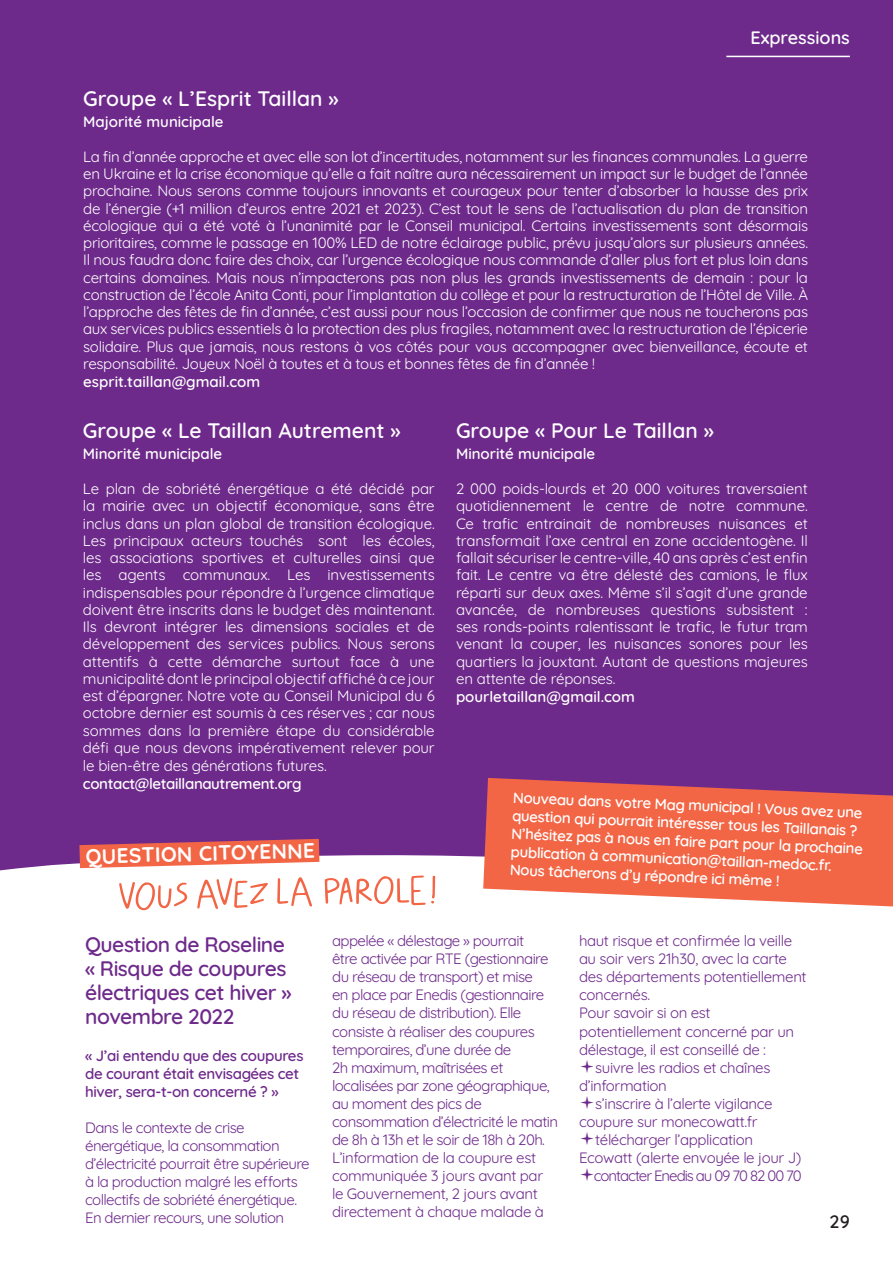
<style>
.page{position:relative;width:893px;height:1263px;background:#fff}
.page>*{position:absolute;margin:0;border:0;box-sizing:border-box;transform-origin:0 0}
.t1{font:600 21px "Quicksand";color:#fff}
.t2{font:600 21px/24px "Quicksand";letter-spacing:-.025em;color:#6e2a8b}
.t3{font:700 21px "Quicksand";color:#fff}
.t4{font:600 18px "Quicksand";color:#fff}
.t5{font:600 18px "Quicksand";color:#231f20}
.t6{font:15px/17.2px "Quicksand";letter-spacing:-.01em;color:#fff;text-align:justify}
.t7{font:15px/18px "Quicksand";letter-spacing:-.04em;color:#6e2a8b}
.t8{font:600 15px/18.1px "Quicksand";color:#fff}
.t9{font:600 15px/18px "Quicksand";letter-spacing:-.025em;color:#6e2a8b}
.t10{font:600 15px "Quicksand";letter-spacing:-.025em;color:#fff}
.t11{font:15px "Quicksand";letter-spacing:-.07em;color:#6e2a8b}
</style>
<div class="page">
<div style="left:0;top:0;width:893px;height:907px;background:#6e2a8b"></div>
<svg style="left:0;top:854px;width:893px;height:57px;fill:#fff"></svg>
<svg style="left:119px;top:882px;width:69px;height:28px;background:#fbd8d0"></svg>
<svg style="left:197px;top:878px;width:71px;height:31px;background:#fbdad2"></svg>
<svg style="left:277px;top:877px;width:35px;height:30px"></svg>
<svg style="left:325px;top:875px;width:110px;height:30px;background:#fbd7cf"></svg>
<svg style="left:79px;top:839px;width:240px;height:29px;background:#e56f60"></svg>
<svg style="left:483px;top:778px;width:410px;height:128px;background:#e96b57"></svg>
<hr style="left:726px;top:56px;width:124px;height:1px;background:#fff">
<p class="t4" style="left:750px;top:24px;width:101px">Expressions</p>
<h1 class="t1" style="left:83px;top:82px;width:257px">Groupe « L’Esprit Taillan »</h1>
<p class="t8" style="left:83px;top:111px;width:142px">Majorité municipale</p>
<p class="t6" style="left:83px;top:146px;width:726px">La fin d’année approche et avec elle son lot d’incertitudes, notamment sur les finances communales. La guerre en Ukraine et la crise économique qu’elle a fait naître aura nécessairement un impact sur le budget de l’année prochaine. Nous serons comme toujours innovants et courageux pour tenter d’absorber la hausse des prix de l’énergie (+1 million d’euros entre 2021 et 2023). C’est tout le sens de l’actualisation du plan de transition écologique qui a été voté à l’unanimité par le Conseil municipal. Certains investissements sont désormais prioritaires, comme le passage en 100% LED de notre éclairage public, prévu jusqu’alors sur plusieurs années.<br>Il nous faudra donc faire des choix, car l’urgence écologique nous commande d’aller plus fort et plus loin dans certains domaines. Mais nous n’impacterons pas non plus les grands investissements de demain : pour la construction de l’école Anita Conti, pour l’implantation du collège et pour la restructuration de l’Hôtel de Ville. À l’approche des fêtes de fin d’année, c’est aussi pour nous l’occasion de confirmer que nous ne toucherons pas aux services publics essentiels à la protection des plus fragiles, notamment avec la restructuration de l’épicerie solidaire. Plus que jamais, nous restons à vos côtés pour vous accompagner avec bienveillance, écoute et responsabilité. Joyeux Noël à toutes et à tous et bonnes fêtes de fin d’année !</p>
<p class="t8" style="left:83px;top:371px;width:179px">esprit.taillan@gmail.com</p>
<h1 class="t1" style="left:83px;top:414px;width:319px">Groupe « Le Taillan Autrement »</h1>
<p class="t8" style="left:83px;top:443px;width:141px">Minorité municipale</p>
<p class="t6" style="left:83px;top:479px;width:353px">Le plan de sobriété énergétique a été décidé par la mairie avec un objectif économique, sans être inclus dans un plan global de transition écologique.<br>Les principaux acteurs touchés sont les écoles, les associations sportives et culturelles ainsi que les agents communaux. Les investissements indispensables pour répondre à l’urgence climatique doivent être inscrits dans le budget dès maintenant.<br>Ils devront intégrer les dimensions sociales et de développement des services publics. Nous serons attentifs à cette démarche surtout face à une municipalité dont le principal objectif affiché à ce jour est d’épargner. Notre vote au Conseil Municipal du 6 octobre dernier est soumis à ces réserves ; car nous sommes dans la première étape du considérable défi que nous devons impérativement relever pour le bien-être des générations futures.</p>
<p class="t10" style="left:83px;top:772px;width:220px">contact@letaillanautrement.org</p>
<h1 class="t1" style="left:456px;top:414px;width:259px">Groupe « Pour Le Taillan »</h1>
<p class="t8" style="left:456px;top:443px;width:141px">Minorité municipale</p>
<p class="t6" style="left:456px;top:479px;width:353px">2 000 poids-lourds et 20 000 voitures traversaient quotidiennement le centre de notre commune.<br>Ce trafic entrainait de nombreuses nuisances et transformait l’axe central en zone accidentogène. Il fallait sécuriser le centre-ville, 40 ans après c’est enfin fait. Le centre va être délesté des camions, le flux réparti sur deux axes. Même s’il s’agit d’une grande avancée, de nombreuses questions subsistent : ses ronds-points ralentissant le trafic, le futur tram venant la couper, les nuisances sonores pour les quartiers la jouxtant. Autant de questions majeures en attente de réponses.</p>
<p class="t8" style="left:456px;top:686px;width:181px">pourletaillan@gmail.com</p>
<p class="t8" style="left:514px;top:785px;width:354px;rotate:3deg">Nouveau dans votre Mag municipal ! Vous avez une question qui pourrait intéresser tous les Taillanais ?<br>N’hésitez pas à nous en faire part pour la prochaine publication à communication@taillan-medoc.fr.<br>Nous tâcherons d’y répondre ici même !</p>
<h1 class="t3" style="left:85px;top:841px;width:231px;rotate:-2deg">QUESTION CITOYENNE</h1>
<h1 class="t2" style="left:85px;top:931px;width:208px">Question de Roseline « Risque de coupures électriques cet hiver » novembre 2022</h1>
<p class="t9" style="left:85px;top:1045px;width:220px">« J’ai entendu que des coupures de courant était envisagées cet hiver, sera-t-on concerné ? »</p>
<p class="t7" style="left:85px;top:1117px;width:226px">Dans le contexte de crise énergétique, la consommation d’électricité pourrait être supérieure à la production malgré les efforts collectifs de sobriété énergétique.<br>En dernier recours, une solution</p>
<p class="t7" style="left:332px;top:931px;width:228px">appelée « délestage » pourrait<br>être activée par RTE (gestionnaire du réseau de transport) et mise<br>en place par Enedis (gestionnaire du réseau de distribution). Elle consiste à réaliser des coupures temporaires, d’une durée de<br>2h maximum, maîtrisées et localisées par zone géographique, au moment des pics de consommation d’électricité le matin de 8h à 13h et le soir de 18h à 20h.<br>L’information de la coupure est communiquée 3 jours avant par le Gouvernement, 2 jours avant directement à chaque malade à</p>
<p class="t7" style="left:579px;top:931px;width:215px">haut risque et confirmée la veille</p>
<p class="t7" style="left:579px;top:949px;width:210px">au soir vers 21h30, avec la carte</p>
<p class="t7" style="left:579px;top:967px;width:229px">des départements potentiellement</p>
<p class="t7" style="left:579px;top:985px;width:73px">concernés.</p>
<p class="t7" style="left:579px;top:1003px;width:133px">Pour savoir si on est</p>
<p class="t7" style="left:579px;top:1021px;width:217px">potentiellement concerné par un</p>
<p class="t7" style="left:579px;top:1039px;width:188px">délestage, il est conseillé de :</p>
<p class="t7" style="left:595px;top:1057px;width:177px">suivre les radios et chaînes</p>
<p class="t7" style="left:579px;top:1075px;width:89px">d’information</p>
<p class="t7" style="left:595px;top:1093px;width:179px">s’inscrire à l’alerte vigilance</p>
<p class="t7" style="left:579px;top:1111px;width:180px">coupure sur monecowatt.fr</p>
<p class="t7" style="left:595px;top:1129px;width:159px">télécharger l’application</p>
<p class="t7" style="left:579px;top:1147px;width:224px">Ecowatt (alerte envoyée le jour J)</p>
<p class="t11" style="left:594px;top:1163px;width:209px">contacter Enedis au 09 70 82 00 70</p>
<p class="t5" style="left:830px;top:1207px;width:22px">29</p>
</div>
